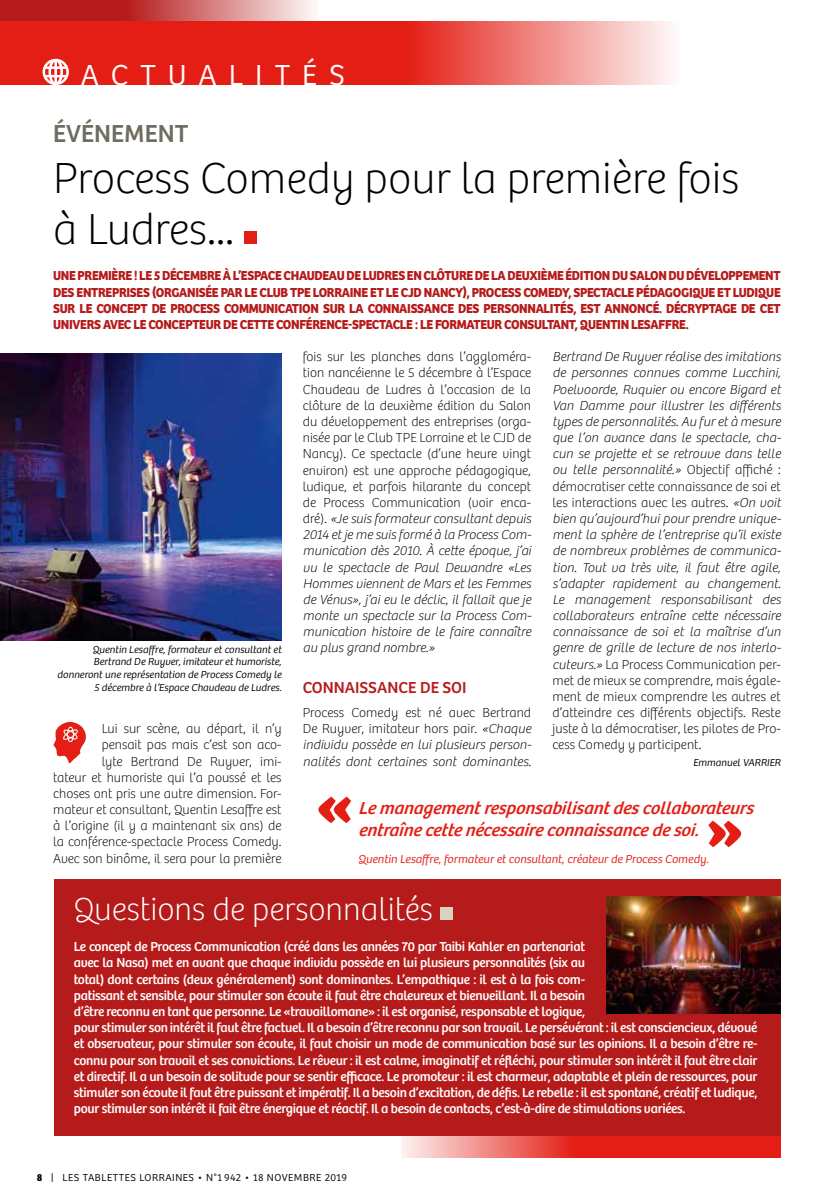
<style>
.page{position:relative;width:834px;height:1200px;background:#fff}
.page>*{position:absolute;margin:0;border:0;box-sizing:border-box;transform-origin:0 0}
.t1{font:100 45px/51px "Bree";color:#000}
.t2{font:100 33px "Bree";color:#fff}
.t3{font:300 30px "Bree";letter-spacing:.4em;color:#fff}
.t4{font:25.5px "Bree";color:#6f6c60}
.t5{font:italic 18px/21.6px "Bree";color:#e41e15}
.t6{font:16.5px "Bree";color:#b51b1a}
.t7{font:13.5px/16.2px "Bree";letter-spacing:-.02em;color:#fff}
.t8{font:italic 100 13.5px/16.2px "Bree";letter-spacing:.005em;color:#000;text-align:justify}
.t9{font:100 13.5px/16.2px "Bree";color:#000;text-align:right}
.t10{font:700 13.5px/16.2px "Bree";letter-spacing:-.025em;color:#b51b1a;text-align:justify;scale:.95 1}
.t11{font:300 12px "Bree";color:#e41e15}
.t12{font:300 10.5px/12.6px "Bree";letter-spacing:.05em;color:#000;text-align:right}
.s1{font-style:italic}
.s2{font-style:normal}
.s3{font-weight:700}
</style>
<div class="page">
<svg style="left:0;top:0;width:312px;height:21px;background:#c95b5b"></svg>
<svg style="left:0;top:21px;width:672px;height:64px;background:#e84941"></svg>
<svg style="left:43px;top:59px;width:26px;height:26px"></svg>
<div style="left:244px;top:231px;width:13px;height:13px;background:#e41e15"></div>
<img style="left:0;top:353px;width:281px;height:287px">
<img style="left:53px;top:722px;width:33px;height:42px">
<div style="left:54px;top:879px;width:726px;height:256px;background:#b51b1a"></div>
<svg style="left:401px;top:1135px;width:379px;height:22px;background:#e74c46"></svg>
<div style="left:440px;top:907px;width:12px;height:12px;background:#d8d2c3"></div>
<img style="left:606px;top:896px;width:174px;height:116px">
<svg style="left:318px;top:796px;width:33px;height:27px"></svg>
<svg style="left:708px;top:820px;width:33px;height:27px"></svg>
<h3 class="t3" style="left:81px;top:58px;width:265px">ACTUALITÉS</h3>
<h3 class="t4" style="left:53px;top:118px;width:137px">ÉVÉNEMENT</h3>
<h1 class="t1" style="left:53px;top:153px;width:687px">Process Comedy pour la première fois à Ludres...</h1>
<p class="t10" style="left:53px;top:268px;width:767px">UNE PREMIÈRE ! LE 5 DÉCEMBRE À L’ESPACE CHAUDEAU DE LUDRES EN CLÔTURE DE LA DEUXIÈME ÉDITION DU SALON DU DÉVELOPPEMENT DES ENTREPRISES (ORGANISÉE PAR LE CLUB TPE LORRAINE ET LE CJD NANCY), PROCESS COMEDY, SPECTACLE PÉDAGOGIQUE ET LUDIQUE SUR LE CONCEPT DE PROCESS COMMUNICATION SUR LA CONNAISSANCE DES PERSONNALITÉS, EST ANNONCÉ. DÉCRYPTAGE DE CET UNIVERS AVEC LE CONCEPTEUR DE CETTE CONFÉRENCE-SPECTACLE : LE FORMATEUR CONSULTANT, QUENTIN LESAFFRE.</p>
<p class="t12" style="left:57px;top:642px;width:227px">Quentin Lesaffre,formateur et consultant et Bertrand De Ruyver,imitateur et humoriste, donneront une représentation de Process Comedy le 5 décembre à l’Espace Chaudeau de Ludres.</p>
<p class="t9" style="left:53px;top:720px;width:230px">Lui sur scène, au départ, il n’y<br>pensait pas mais c’est son aco-<br>lyte Bertrand De Ruyver, imi-<br>tateur et humoriste qui l’a poussé et les choses ont pris une autre dimension. For&shy;mateur et consultant, Quentin Lesaffre est à l’origine (il y a maintenant six ans) de la conférence-spectacle Process Comedy.<br>Avec son binôme, il sera pour la première</p>
<p class="t9" style="left:303px;top:349px;width:230px;text-align:justify">fois sur les planches dans l’aggloméra&shy;tion nancéienne le 5 décembre à l’Espace Chaudeau de Ludres à l’occasion de la clôture de la deuxième édition du Salon du développement des entreprises (orga&shy;nisée par le Club TPE Lorraine et le CJD de Nancy). Ce spectacle (d’une heure vingt environ) est une approche pédagogique, ludique, et parfois hilarante du concept de Process Communication (voir enca&shy;dré). <span class="s1">«Je suis formateur consultant depuis 2014 et je me suis formé à la Process Com&shy;munication dès 2010. À cette époque, j’ai vu le spectacle de Paul Dewandre «Les Hommes viennent de Mars et les Femmes de Vénus», j’ai eu le déclic, il fallait que je monte un spectacle sur la Process Com&shy;munication histoire de le faire connaître au plus grand nombre.»</span></p>
<p class="t6" style="left:303px;top:677px;width:165px">CONNAISSANCE DE SOI</p>
<p class="t8" style="left:303px;top:704px;width:230px"><span class="s2">Process Comedy est né avec Bertrand De Ruyver, imitateur hors pair.</span> «Chaque individu possède en lui plusieurs person&shy;nalités dont certaines sont dominantes.</p>
<p class="t8" style="left:552px;top:349px;width:230px">Bertrand De Ruyver réalise des imitations de personnes connues comme Lucchini, Poelvoorde, Ruquier ou encore Bigard et Van Damme pour illustrer les différents types de personnalités. Au fur et à mesure que l’on avance dans le spectacle, cha&shy;cun se projette et se retrouve dans telle ou telle personnalité.» <span class="s2">Objectif affiché : démocratiser cette connaissance de soi et les interactions avec les autres.</span> «On voit bien qu’aujourd’hui pour prendre unique&shy;ment la sphère de l’entreprise qu’il existe de nombreux problèmes de communica&shy;tion. Tout va très vite, il faut être agile, s’adapter rapidement au changement.<br>Le management responsabilisant des collaborateurs entraîne cette nécessaire connaissance de soi et la maîtrise d’un genre de grille de lecture de nos interlo&shy;cuteurs.» <span class="s2">La Process Communication per&shy;met de mieux se comprendre, mais égale&shy;ment de mieux comprendre les autres et d’atteindre ces différents objectifs. Reste juste à la démocratiser, les pilotes de Pro&shy;cess Comedy y participent.</span></p>
<p class="t12" style="left:693px;top:755px;width:91px">EmmanuelVARRIER</p>
<h3 class="t5" style="left:358px;top:797px;width:402px">Lemanagementresponsabilisantdescollaborateurs entraînecettenécessaireconnaissancedesoi.</h3>
<p class="t11" style="left:358px;top:851px;width:354px">Quentin Lesaffre,formateur et consultant,créateur de Process Comedy.</p>
<h2 class="t2" style="left:74px;top:889px;width:360px">Questions de personnalités</h2>
<p class="t7" style="left:74px;top:938px;width:685px">Le concept de Process Communication (créé dans les années 70 par Taibi Kahler en partenariat<br>avec la Nasa) met en avant que chaque individu possède en lui plusieurs personnalités (six au<br>total) dont certains (deux généralement) sont dominantes. L’empathique : il est à la fois com-<br>patissant et sensible, pour stimuler son écoute il faut être chaleureux et bienveillant. Il a besoin<br>d’être reconnu en tant que personne. Le «travaillomane» : il est organisé, responsable et logique,<br>pour stimuler son intérêt il faut être factuel. Il a besoin d’être reconnu par son travail. Le persévérant : il est consciencieux, dévoué et observateur, pour stimuler son écoute, il faut choisir un mode de communication basé sur les opinions. Il a besoin d’être re&shy;connu pour son travail et ses convictions. Le rêveur : il est calme, imaginatif et réfléchi, pour stimuler son intérêt il faut être clair et directif. Il a un besoin de solitude pour se sentir efficace. Le promoteur : il est charmeur, adaptable et plein de ressources, pour stimuler son écoute il faut être puissant et impératif. Il a besoin d’excitation, de défis. Le rebelle : il est spontané, créatif et ludique, pour stimuler son intérêt il fait être énergique et réactif. Il a besoin de contacts, c’est-à-dire de stimulations variées.</p>
<p class="t12" style="left:37px;top:1170px;width:312px"><span class="s3">8</span> | LES TABLETTES LORRAINES • N°1 942 • 18 NOVEMBRE 2019</p>
</div>
